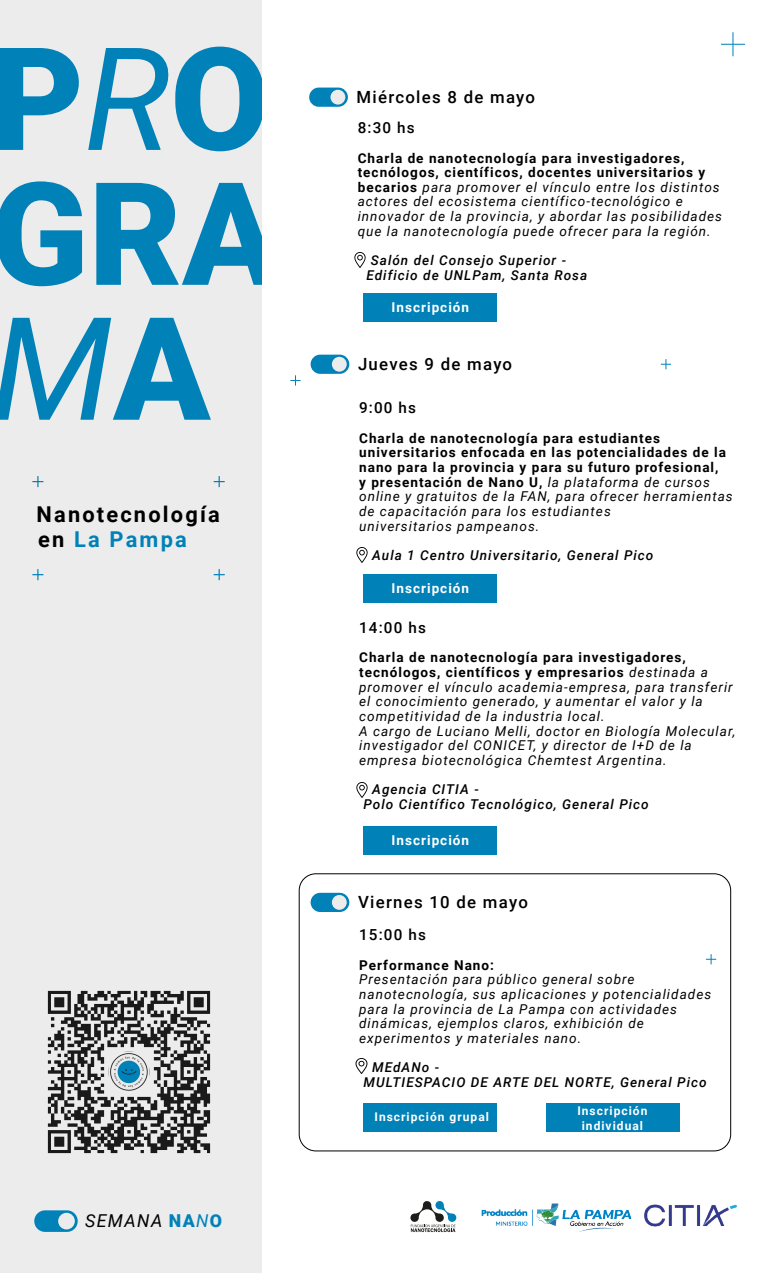
<style>
.page{position:relative;width:768px;height:1273px;background:#fff}
.page>*{position:absolute;margin:0;border:0;box-sizing:border-box;transform-origin:0 0}
.t1{font:900 143.28px/134.8px "Roboto";color:#0081b8;text-align:justify}
.t2{font:700 21.84px "Roboto";letter-spacing:.1em;color:#000}
.t3{font:700 21.84px "Roboto";letter-spacing:.1em;color:#0081b8}
.t4{font:italic 17.76px "Roboto";letter-spacing:.075em;color:#000}
.t5{font:500 16.8px "Roboto";letter-spacing:.075em;color:#000}
.t6{font:500 15.24px "Roboto";letter-spacing:.075em;color:#000}
.t7{font:italic 13.56px/14.6px "Roboto";letter-spacing:.075em;color:#000}
.t8{font:700 13.56px/14.6px "Roboto";letter-spacing:.075em;color:#000}
.t9{font:italic 500 13.56px/14.6px "Roboto";letter-spacing:.075em;color:#000}
.t10{font:italic 13.52px/14.6px "Roboto";letter-spacing:.075em;color:#000}
.t11{font:italic 500 13.52px/14.6px "Roboto";letter-spacing:.075em;color:#000}
.t12{font:700 13.52px "Roboto";letter-spacing:.075em;color:#fff}
.t13{font:700 13.52px "Roboto";letter-spacing:.075em;color:#000}
.t14{font:700 12px/14.4px "Roboto";letter-spacing:.085em;color:#fff;text-align:center}
.s1{font-weight:400;font-style:italic}
.s2{color:#000}
.s3{font-weight:900;font-style:normal;color:#0082b9}
.s4{color:#0082b9}
.s5{font-weight:700;font-style:normal}
</style>
<div class="page">
<div style="left:0;top:0;width:261px;height:1272px;background:#ececec"></div>
<div style="left:311px;top:354px;width:38px;height:20px;background:#0081b8;border-radius:10px"></div>
<div style="left:332px;top:357px;width:15px;height:14px;background:#ececec;border-radius:50%"></div>
<div style="left:311px;top:892px;width:38px;height:20px;background:#0081b8;border-radius:10px"></div>
<div style="left:332px;top:895px;width:15px;height:14px;background:#ececec;border-radius:50%"></div>
<svg style="left:721px;top:32px;width:24px;height:24px"></svg>
<svg style="left:214px;top:569px;width:11px;height:11px"></svg>
<svg style="left:32px;top:569px;width:11px;height:11px"></svg>
<svg style="left:214px;top:476px;width:11px;height:11px"></svg>
<svg style="left:32px;top:476px;width:11px;height:11px"></svg>
<svg style="left:706px;top:954px;width:10px;height:10px"></svg>
<div style="left:299px;top:873px;width:432px;height:278px;border:1px solid #000;border-radius:17px"></div>
<div style="left:34px;top:1210px;width:44px;height:21px;background:#0082b9;border-radius:11px"></div>
<div style="left:58px;top:1212px;width:17px;height:17px;background:#ececec;border-radius:50%"></div>
<svg style="left:410px;top:1201px;width:46px;height:31px"></svg>
<div style="left:309px;top:88px;width:39px;height:19px;background:#0081b8;border-radius:10px"></div>
<div style="left:330px;top:90px;width:15px;height:15px;background:#ececec;border-radius:50%"></div>
<svg style="left:290px;top:375px;width:11px;height:10px"></svg>
<svg style="left:661px;top:359px;width:10px;height:10px"></svg>
<img style="left:481px;top:1203px;width:256px;height:29px">
<img style="left:47px;top:990px;width:164px;height:164px">
<img style="left:354px;top:252px;width:12px;height:15px">
<img style="left:356px;top:547px;width:12px;height:15px">
<img style="left:356px;top:782px;width:12px;height:15px">
<img style="left:355px;top:1058px;width:13px;height:15px">
<div style="left:364px;top:826px;width:133px;height:28px;background:#0081b8"></div>
<div style="left:364px;top:574px;width:133px;height:29px;background:#0081b8"></div>
<div style="left:364px;top:293px;width:133px;height:29px;background:#0081b8"></div>
<div style="left:546px;top:1103px;width:133px;height:28px;background:#0081b8"></div>
<div style="left:364px;top:1103px;width:133px;height:28px;background:#0081b8"></div>
<h1 class="t1" style="left:-9px;top:26px;width:290px">P<span class="s1">R</span>O GRA <span class="s1">M</span>A</h1>
<h2 class="t2" style="left:37px;top:498px;width:185px">Nanotecnología</h2>
<h2 class="t3" style="left:38px;top:524px;width:150px"><span class="s2">en</span> La Pampa</h2>
<h3 class="t4" style="left:85px;top:1208px;width:139px">SEMANA <span class="s3">NA</span><span class="s4">N</span><span class="s3">O</span></h3>
<p class="t5" style="left:357px;top:85px;width:180px">Miércoles 8 de mayo</p>
<p class="t6" style="left:358px;top:117px;width:58px">8:30 hs</p>
<p class="t10" style="left:358px;top:150px;width:366px"><span class="s5">Charla de nanotecnología para investigadores, tecnólogos, científicos, docentes universitarios y becarios</span> para promover el vínculo entre los distintos actores del ecosistema científico-tecnológico e innovador de la provincia, y abordar las posibilidades que la nanotecnología puede ofrecer para la región.</p>
<p class="t11" style="left:366px;top:252px;width:222px;text-indent:4px">Salón del Consejo Superior -<br>Edificio de UNLPam, Santa Rosa</p>
<p class="t12" style="left:392px;top:297px;width:79px">Inscripción</p>
<p class="t5" style="left:358px;top:352px;width:156px">Jueves 9 de mayo</p>
<p class="t6" style="left:359px;top:397px;width:58px">9:00 hs</p>
<p class="t8" style="left:359px;top:430px;width:375px">Charla de nanotecnología para estudiantes universitarios enfocada en las potencialidades de la nano para la provincia y para su futuro profesional,<br>y presentación de Nano U, <span class="s1">la plataforma de cursos online y gratuitos de la FAN, para ofrecer herramientas de capacitación para los estudiantes<br>universitarios pampeanos.</span></p>
<p class="t9" style="left:372px;top:547px;width:283px">Aula 1 Centro Universitario, General Pico</p>
<p class="t12" style="left:392px;top:578px;width:79px">Inscripción</p>
<p class="t6" style="left:359px;top:617px;width:68px">14:00 hs</p>
<p class="t7" style="left:359px;top:650px;width:378px"><span class="s5">Charla de nanotecnología para investigadores, tecnólogos, científicos y empresarios</span> destinada a promover el vínculo academia-empresa, para transferir el conocimiento generado, y aumentar el valor y la competitividad de la industria local.<br>A cargo de Luciano Melli, doctor en Biología Molecular, investigador del CONICET, y director de I+D de la empresa biotecnológica Chemtest Argentina.</p>
<p class="t9" style="left:364px;top:781px;width:287px;text-indent:9px">Agencia CITIA -<br>Polo Científico Tecnológico, General Pico</p>
<p class="t12" style="left:392px;top:830px;width:79px">Inscripción</p>
<p class="t5" style="left:358px;top:890px;width:171px">Viernes 10 de mayo</p>
<p class="t6" style="left:359px;top:924px;width:68px">15:00 hs</p>
<p class="t13" style="left:359px;top:955px;width:136px">Performance Nano:</p>
<p class="t10" style="left:359px;top:971px;width:354px">Presentación para público general sobre nanotecnología, sus aplicaciones y potencialidades para la provincia de La Pampa con actividades dinámicas, ejemplos claros, exhibición de experimentos y materiales nano.</p>
<p class="t11" style="left:364px;top:1059px;width:345px;text-indent:9px">MEdANo -<br>MULTIESPACIO DE ARTE DEL NORTE, General Pico</p>
<p class="t14" style="left:375px;top:1109px;width:116px">Inscripción grupal</p>
<p class="t14" style="left:577px;top:1103px;width:72px">Inscripción individual</p>
</div>
